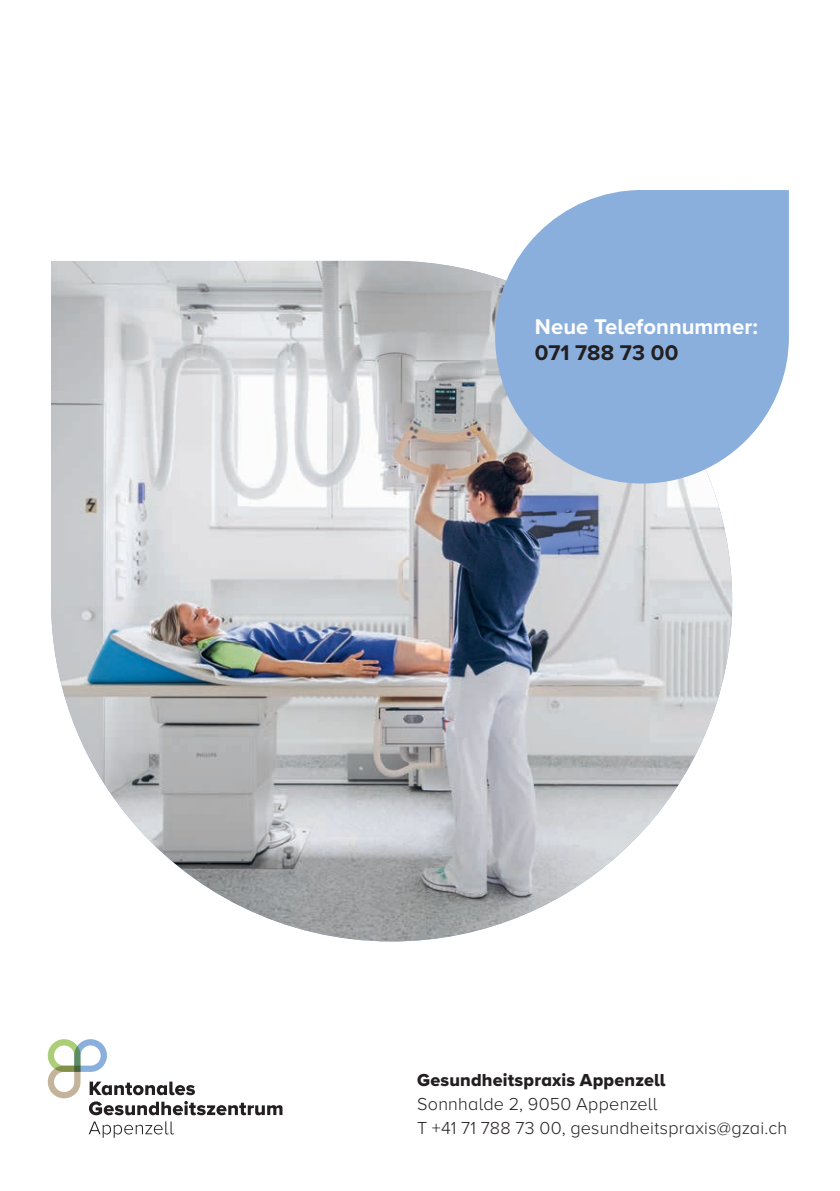
<style>
.page{position:relative;width:840px;height:1191px;background:#fff}
.page>*{position:absolute;margin:0;border:0;box-sizing:border-box;transform-origin:0 0}
.t1{font:700 22px "Proxima Nova";color:#fff}
.t2{font:700 22px "Proxima Nova";letter-spacing:.005em;color:#231f20}
.t3{font:300 18px/24px "Proxima Nova";letter-spacing:.01em;color:#231f20}
.t4{font:18px "Proxima Nova Extrabld";letter-spacing:.01em;color:#231f20}
</style>
<div class="page">
<img style="left:51px;top:261px;width:680px;height:680px">
<svg style="left:495px;top:190px;width:293px;height:293px;background:#99b7dd"></svg>
<svg style="left:89px;top:1121px;width:85px;height:16px"></svg>
<svg style="left:48px;top:1039px;width:234px;height:76px"></svg>
<p class="t1" style="left:534px;top:310px;width:224px">Neue Telefonnummer:</p>
<p class="t2" style="left:534px;top:336px;width:145px">071 788 73 00</p>
<p class="t4" style="left:417px;top:1066px;width:250px">Gesundheitspraxis Appenzell</p>
<p class="t3" style="left:417px;top:1091px;width:371px">Sonnhalde 2, 9050 Appenzell<br>T +41 71 788 73 00, gesundheitspraxis@gzai.ch</p>
</div>
